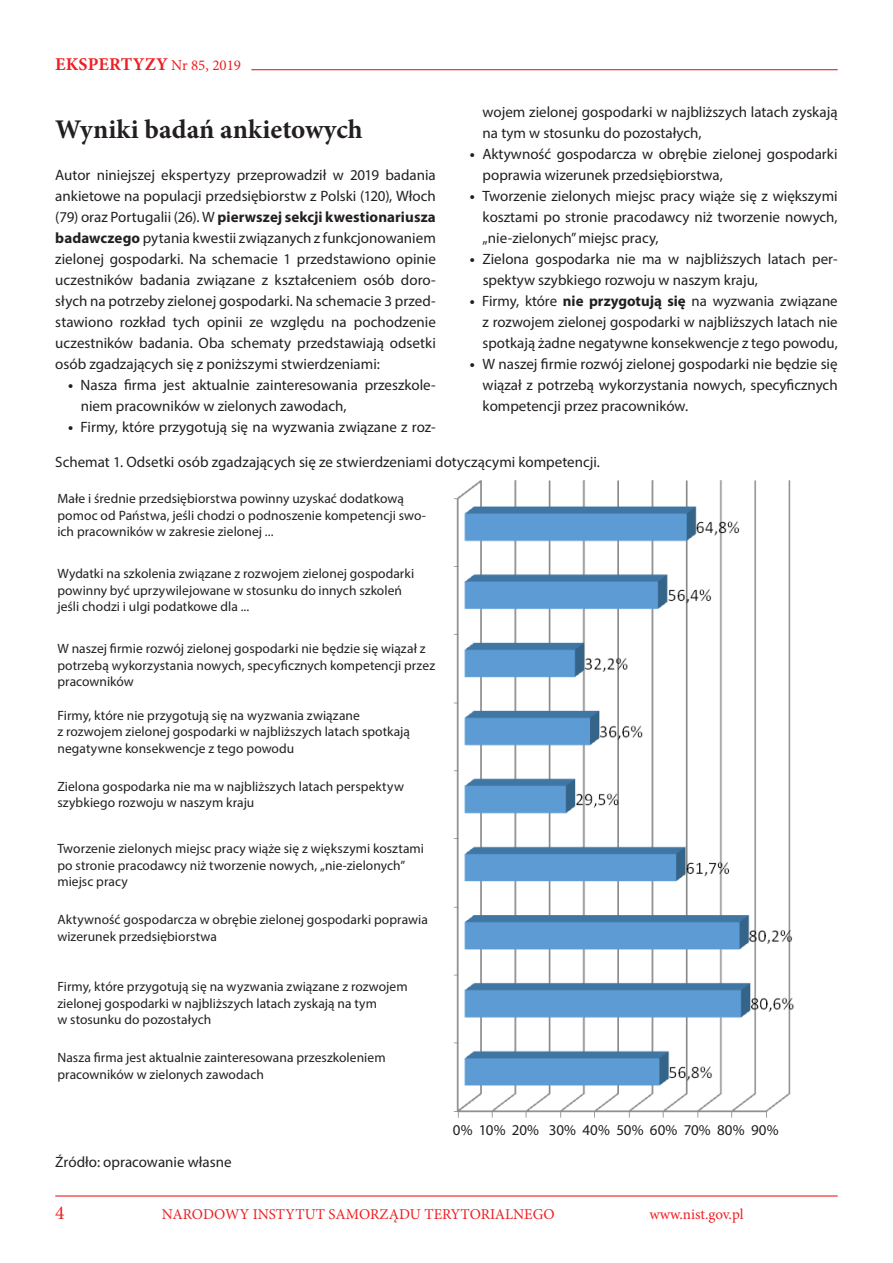
<style>
.page{position:relative;width:893px;height:1263px;background:#fff}
.page>*{position:absolute;margin:0;border:0;box-sizing:border-box;transform-origin:0 0}
.t1{font:700 27px "Minion Pro";letter-spacing:.005em;color:#231f20}
.t2{font:19.5px "Minion Pro";color:#ee1f23}
.t3{font:700 18px "Minion Pro";letter-spacing:.01em;color:#ee1f23}
.t4{font:15px/21px "Myriad Pro";color:#231f20;text-align:justify}
.t5{font:15px "Minion Pro";color:#ee1f23}
.t6{font:13.5px/16.5px "Myriad Pro";letter-spacing:.005em;color:#231f20}
.s1{font-weight:400;font-size:15px}
.s2{font-weight:700}
</style>
<div class="page">
<hr style="left:55px;top:1195px;width:783px;height:1px;background:#ee1f23">
<hr style="left:251px;top:69px;width:587px;height:1px;background:#ee1f23">
<img style="left:453px;top:480px;width:341px;height:638px">
<p class="t3" style="left:55px;top:52px;width:187px">EKSPERTYZY <span class="s1">Nr 85, 2019</span></p>
<h1 class="t1" style="left:55px;top:110px;width:309px">Wyniki badań ankietowych</h1>
<p class="t4" style="left:55px;top:164px;width:382px">Autor niniejszej ekspertyzy przeprowadził w 2019 badania ankietowe na populacji przedsiębiorstw z Polski (120), Włoch (79) oraz Portugalii (26). W <span class="s2">pierwszej sekcji kwestionariusza badawczego</span> pytania kwestii związanych z funkcjonowaniem zielonej gospodarki. Na schemacie 1 przedstawiono opinie uczestników badania związane z kształceniem osób doro&shy;słych na potrzeby zielonej gospodarki. Na schemacie 3 przed&shy;stawiono rozkład tych opinii ze względu na pochodzenie uczestników badania. Oba schematy przedstawiają odsetki osób zgadzających się z poniższymi stwierdzeniami:</p>
<p class="t4" style="left:81px;top:374px;width:357px;text-indent:-13px"><span class="s2">•</span> Nasza firma jest aktualnie zainteresowania przeszkole&shy;niem pracowników w zielonych zawodach,</p>
<p class="t4" style="left:68px;top:416px;width:369px"><span class="s2">•</span> Firmy, które przygotują się na wyzwania związane z roz-</p>
<p class="t4" style="left:483px;top:101px;width:357px">wojem zielonej gospodarki w najbliższych latach zyskają na tym w stosunku do pozostałych,</p>
<p class="t4" style="left:483px;top:143px;width:357px;text-indent:-13px"><span class="s2">•</span> Aktywność gospodarcza w obrębie zielonej gospodarki poprawia wizerunek przedsiębiorstwa,</p>
<p class="t4" style="left:483px;top:185px;width:357px;text-indent:-13px"><span class="s2">•</span> Tworzenie zielonych miejsc pracy wiąże się z większymi kosztami po stronie pracodawcy niż tworzenie nowych, „nie-zielonych” miejsc pracy,</p>
<p class="t4" style="left:483px;top:248px;width:357px;text-indent:-13px"><span class="s2">•</span> Zielona gospodarka nie ma w najbliższych latach per&shy;spektyw szybkiego rozwoju w naszym kraju,</p>
<p class="t4" style="left:483px;top:290px;width:357px;text-indent:-13px"><span class="s2">•</span> Firmy, które <span class="s2">nie przygotują się</span> na wyzwania związane z rozwojem zielonej gospodarki w najbliższych latach nie spotkają żadne negatywne konsekwencje z tego powodu,</p>
<p class="t4" style="left:483px;top:353px;width:357px;text-indent:-13px"><span class="s2">•</span> W naszej firmie rozwój zielonej gospodarki nie będzie się wiązał z potrzebą wykorzystania nowych, specyficznych kompetencji przez pracowników.</p>
<p class="t4" style="left:55px;top:451px;width:546px">Schemat 1. Odsetki osób zgadzających się ze stwierdzeniami dotyczącymi kompetencji.</p>
<p class="t6" style="left:57px;top:490px;width:370px">Małe i średnie przedsiębiorstwa powinny uzyskać dodatkową pomoc od Państwa, jeśli chodzi o podnoszenie kompetencji swo&shy;ich pracowników w zakresie zielonej ...</p>
<p class="t6" style="left:57px;top:565px;width:358px">Wydatki na szkolenia związane z rozwojem zielonej gospodarki powinny być uprzywilejowane w stosunku do innych szkoleń jeśli chodzi i ulgi podatkowe dla ...</p>
<p class="t6" style="left:57px;top:640px;width:379px">W naszej firmie rozwój zielonej gospodarki nie będzie się wiązał z potrzebą wykorzystania nowych, specyficznych kompetencji przez pracowników</p>
<p class="t6" style="left:57px;top:707px;width:354px">Firmy, które nie przygotują się na wyzwania związane<br>z rozwojem zielonej gospodarki w najbliższych latach spotkają negatywne konsekwencje z tego powodu</p>
<p class="t6" style="left:57px;top:778px;width:348px">Zielona gospodarka nie ma w najbliższych latach perspektyw szybkiego rozwoju w naszym kraju</p>
<p class="t6" style="left:57px;top:840px;width:368px">Tworzenie zielonych miejsc pracy wiąże się z większymi kosztami po stronie pracodawcy niż tworzenie nowych, „nie-zielonych” miejsc pracy</p>
<p class="t6" style="left:57px;top:911px;width:372px">Aktywność gospodarcza w obrębie zielonej gospodarki poprawia wizerunek przedsiębiorstwa</p>
<p class="t6" style="left:57px;top:978px;width:352px">Firmy, które przygotują się na wyzwania związane z rozwojem zielonej gospodarki w najbliższych latach zyskają na tym<br>w stosunku do pozostałych</p>
<p class="t6" style="left:57px;top:1049px;width:330px">Nasza firma jest aktualnie zainteresowana przeszkoleniem pracowników w zielonych zawodach</p>
<p class="t4" style="left:55px;top:1151px;width:178px">Źródło: opracowanie własne</p>
<p class="t4" style="left:453px;top:1119px;width:327px">0% 10% 20% 30% 40% 50% 60% 70% 80% 90%</p>
<h2 class="t2" style="left:55px;top:1199px;width:11px">4</h2>
<p class="t5" style="left:162px;top:1204px;width:394px">NARODOWY INSTYTUT SAMORZĄDU TERYTORIALNEGO</p>
<p class="t5" style="left:649px;top:1204px;width:96px">www.nist.gov.pl</p>
</div>
